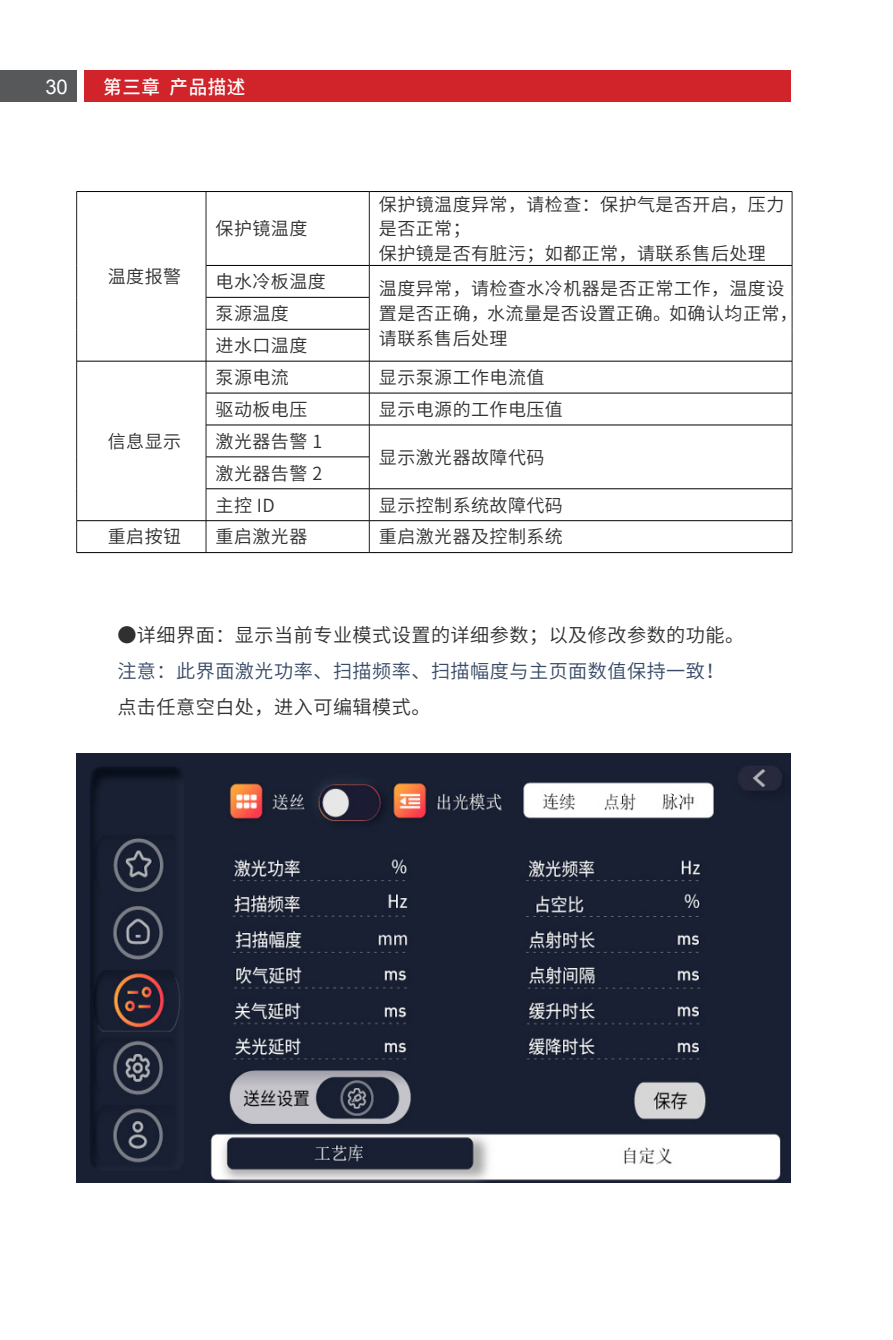
<style>
.page{position:relative;width:893px;height:1340px;background:#fff}
.page>*{position:absolute;margin:0;border:0;box-sizing:border-box;transform-origin:0 0}
.t1{font:20.25px "Arial";color:#fff}
._1-正文{font:19.12px "Source Han Sans SC";letter-spacing:.025em;color:#312f30}
._1-正文-2{font:19.12px "Source Han Sans SC";letter-spacing:.025em;color:#384a66}
.t2{font:500 19.12px "Source Han Sans SC";letter-spacing:.025em;color:#fff}
._8-表格文字{font:18px/24.8px "Source Han Sans SC";letter-spacing:.025em;color:#312f30}
</style>
<div class="page">
<div style="left:84px;top:70px;width:707px;height:32px;background:#d1232a"></div>
<div style="left:0;top:70px;width:77px;height:32px;background:#57585a"></div>
<img style="left:77px;top:754px;width:714px;height:428px">
<hr style="left:76px;top:192px;width:1px;height:73px;background:#231f20">
<hr style="left:76px;top:265px;width:1px;height:32px;background:#231f20">
<hr style="left:76px;top:297px;width:1px;height:32px;background:#231f20">
<hr style="left:76px;top:329px;width:1px;height:32px;background:#231f20">
<hr style="left:76px;top:361px;width:1px;height:32px;background:#231f20">
<hr style="left:76px;top:393px;width:1px;height:32px;background:#231f20">
<hr style="left:76px;top:425px;width:1px;height:32px;background:#231f20">
<hr style="left:76px;top:457px;width:1px;height:32px;background:#231f20">
<hr style="left:76px;top:489px;width:1px;height:31px;background:#231f20">
<hr style="left:76px;top:520px;width:1px;height:32px;background:#231f20">
<hr style="left:206px;top:192px;width:1px;height:73px;background:#231f20">
<hr style="left:206px;top:265px;width:1px;height:32px;background:#231f20">
<hr style="left:206px;top:297px;width:1px;height:32px;background:#231f20">
<hr style="left:206px;top:329px;width:1px;height:32px;background:#231f20">
<hr style="left:206px;top:361px;width:1px;height:32px;background:#231f20">
<hr style="left:206px;top:393px;width:1px;height:32px;background:#231f20">
<hr style="left:206px;top:425px;width:1px;height:32px;background:#231f20">
<hr style="left:206px;top:457px;width:1px;height:32px;background:#231f20">
<hr style="left:206px;top:489px;width:1px;height:31px;background:#231f20">
<hr style="left:206px;top:521px;width:1px;height:31px;background:#231f20">
<hr style="left:369px;top:192px;width:1px;height:73px;background:#231f20">
<hr style="left:369px;top:265px;width:1px;height:32px;background:#231f20">
<hr style="left:369px;top:297px;width:1px;height:32px;background:#231f20">
<hr style="left:369px;top:329px;width:1px;height:32px;background:#231f20">
<hr style="left:369px;top:361px;width:1px;height:32px;background:#231f20">
<hr style="left:369px;top:393px;width:1px;height:32px;background:#231f20">
<hr style="left:369px;top:425px;width:1px;height:32px;background:#231f20">
<hr style="left:369px;top:457px;width:1px;height:31px;background:#231f20">
<hr style="left:369px;top:489px;width:1px;height:31px;background:#231f20">
<hr style="left:369px;top:521px;width:1px;height:31px;background:#231f20">
<hr style="left:792px;top:192px;width:1px;height:73px;background:#231f20">
<hr style="left:792px;top:265px;width:1px;height:32px;background:#231f20">
<hr style="left:792px;top:297px;width:1px;height:32px;background:#231f20">
<hr style="left:792px;top:329px;width:1px;height:32px;background:#231f20">
<hr style="left:792px;top:361px;width:1px;height:32px;background:#231f20">
<hr style="left:792px;top:393px;width:1px;height:32px;background:#231f20">
<hr style="left:792px;top:425px;width:1px;height:32px;background:#231f20">
<hr style="left:792px;top:457px;width:1px;height:32px;background:#231f20">
<hr style="left:792px;top:489px;width:1px;height:31px;background:#231f20">
<hr style="left:792px;top:520px;width:1px;height:32px;background:#231f20">
<hr style="left:77px;top:191px;width:129px;height:1px;background:#000">
<hr style="left:77px;top:361px;width:129px;height:1px;background:#000">
<hr style="left:77px;top:520px;width:129px;height:1px;background:#000">
<hr style="left:77px;top:552px;width:129px;height:1px;background:#000">
<hr style="left:206px;top:191px;width:163px;height:1px;background:#000">
<hr style="left:206px;top:265px;width:163px;height:1px;background:#000">
<hr style="left:206px;top:297px;width:163px;height:1px;background:#000">
<hr style="left:206px;top:329px;width:163px;height:1px;background:#000">
<hr style="left:206px;top:361px;width:163px;height:1px;background:#000">
<hr style="left:206px;top:393px;width:163px;height:1px;background:#000">
<hr style="left:206px;top:424px;width:163px;height:1px;background:#000">
<hr style="left:206px;top:456px;width:163px;height:1px;background:#000">
<hr style="left:206px;top:488px;width:163px;height:1px;background:#000">
<hr style="left:206px;top:520px;width:163px;height:1px;background:#000">
<hr style="left:206px;top:552px;width:163px;height:1px;background:#000">
<hr style="left:369px;top:191px;width:423px;height:1px;background:#000">
<hr style="left:369px;top:265px;width:423px;height:1px;background:#000">
<hr style="left:369px;top:361px;width:423px;height:1px;background:#000">
<hr style="left:369px;top:393px;width:423px;height:1px;background:#000">
<hr style="left:369px;top:424px;width:423px;height:1px;background:#000">
<hr style="left:369px;top:488px;width:423px;height:1px;background:#000">
<hr style="left:369px;top:520px;width:423px;height:1px;background:#000">
<hr style="left:369px;top:552px;width:423px;height:1px;background:#000">
<p class="t1" style="left:45px;top:73px;width:24px">30</p>
<p class="t2" style="left:103px;top:76px;width:143px">第三章 产品描述</p>
<p class="_8-表格文字" style="left:216px;top:217px;width:93px">保护镜温度</p>
<p class="_8-表格文字" style="left:379px;top:192px;width:407px">保护镜温度异常，请检查：保护气是否开启，压力是否正常；</p>
<p class="_8-表格文字" style="left:379px;top:241px;width:388px">保护镜是否有脏污；如都正常，请联系售后处理</p>
<p class="_8-表格文字" style="left:108px;top:264px;width:75px">温度报警</p>
<p class="_8-表格文字" style="left:108px;top:429px;width:75px">信息显示</p>
<p class="_8-表格文字" style="left:216px;top:270px;width:112px">电水冷板温度</p>
<p class="_8-表格文字" style="left:379px;top:277px;width:420px">温度异常，请检查水冷机器是否正常工作，温度设置是否正确，水流量是否设置正确。如确认均正常，请联系售后处理</p>
<p class="_8-表格文字" style="left:216px;top:301px;width:75px">泵源温度</p>
<p class="_8-表格文字" style="left:216px;top:333px;width:93px">进水口温度</p>
<p class="_8-表格文字" style="left:216px;top:365px;width:75px">泵源电流</p>
<p class="_8-表格文字" style="left:379px;top:365px;width:167px">显示泵源工作电流值</p>
<p class="_8-表格文字" style="left:216px;top:397px;width:93px">驱动板电压</p>
<p class="_8-表格文字" style="left:379px;top:397px;width:186px">显示电源的工作电压值</p>
<p class="_8-表格文字" style="left:216px;top:429px;width:108px">激光器告警 1</p>
<p class="_8-表格文字" style="left:379px;top:445px;width:167px">显示激光器故障代码</p>
<p class="_8-表格文字" style="left:216px;top:461px;width:108px">激光器告警 2</p>
<p class="_8-表格文字" style="left:216px;top:493px;width:61px">主控 ID</p>
<p class="_8-表格文字" style="left:379px;top:493px;width:186px">显示控制系统故障代码</p>
<p class="_8-表格文字" style="left:108px;top:525px;width:75px">重启按钮</p>
<p class="_8-表格文字" style="left:216px;top:525px;width:93px">重启激光器</p>
<p class="_8-表格文字" style="left:379px;top:525px;width:186px">重启激光器及控制系统</p>
<p class="_1-正文" style="left:117px;top:624px;width:628px">●详细界面：显示当前专业模式设置的详细参数；以及修改参数的功能。</p>
<p class="_1-正文-2" style="left:117px;top:660px;width:609px">注意：此界面激光功率、扫描频率、扫描幅度与主页面数值保持一致！</p>
<p class="_1-正文" style="left:117px;top:696px;width:315px">点击任意空白处，进入可编辑模式。</p>
</div>
